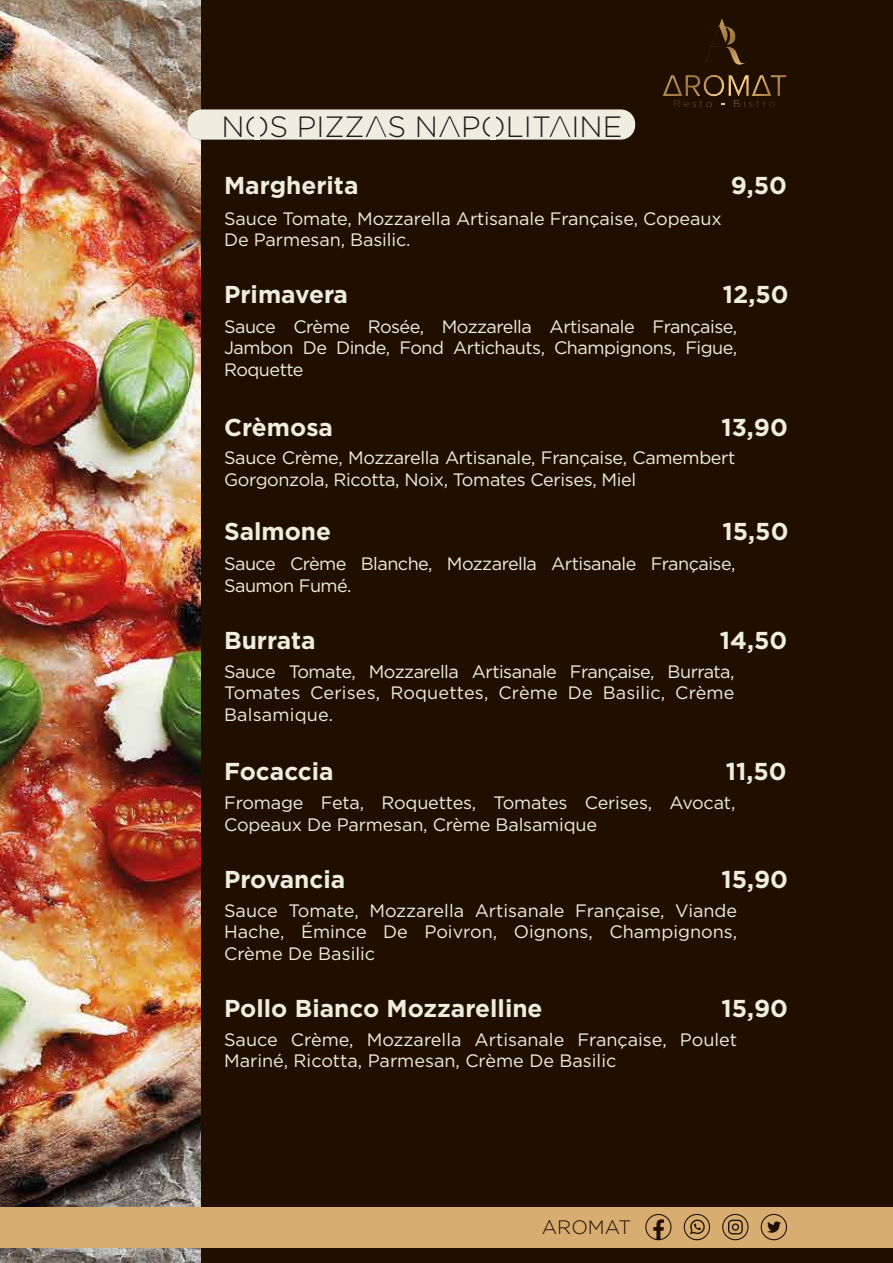
<style>
.page{position:relative;width:893px;height:1263px;background:#fff}
.page>*{position:absolute;margin:0;border:0;box-sizing:border-box;transform-origin:0 0}
.t1{font:300 29.4px "Gotham";color:#1d1d1b}
.t2{font:700 24.45px "Gotham";color:#eeede0}
.t3{font:300 19.5px "Gotham";color:#200f00}
.t4{font:18px/21.6px "Gotham";letter-spacing:-.01em;color:#eeede0}
.t5{font:18px/21.6px "Gotham";letter-spacing:-.03em;color:#eeede0}
</style>
<div class="page">
<div style="left:113px;top:0;width:780px;height:1263px;background:#200f00"></div>
<img style="left:0;top:0;width:200px;height:1263px">
<div style="left:0;top:1207px;width:893px;height:40px;background:#d8ad71"></div>
<svg style="left:645px;top:1214px;width:27px;height:26px"></svg>
<svg style="left:761px;top:1214px;width:26px;height:26px"></svg>
<svg style="left:684px;top:1214px;width:26px;height:26px"></svg>
<svg style="left:722px;top:1214px;width:27px;height:26px"></svg>
<svg style="left:663px;top:75px;width:124px;height:32px"></svg>
<svg style="left:705px;top:19px;width:42px;height:46px"></svg>
<div style="left:187px;top:109px;width:448px;height:31px;background:#eeede0;border-radius:14px"></div>
<h1 class="t1" style="left:221px;top:111px;width:402px">NOS PIZZAS NAPOLITAINE</h1>
<h2 class="t2" style="left:224px;top:173px;width:136px">Margherita</h2>
<p class="t4" style="left:224px;top:208px;width:499px">Sauce Tomate, Mozzarella Artisanale Française, Copeaux<br>De Parmesan, Basilic.</p>
<h2 class="t2" style="left:731px;top:173px;width:58px">9,50</h2>
<h2 class="t2" style="left:224px;top:281px;width:125px">Primavera</h2>
<h2 class="t2" style="left:723px;top:281px;width:67px">12,50</h2>
<p class="t4" style="left:224px;top:316px;width:515px;text-align:justify">Sauce Crème Rosée, Mozzarella Artisanale Française, Jambon De Dinde, Fond Artichauts, Champignons, Figue, Roquette</p>
<h2 class="t2" style="left:224px;top:414px;width:110px">Crèmosa</h2>
<h2 class="t2" style="left:721px;top:414px;width:68px">13,90</h2>
<p class="t4" style="left:224px;top:447px;width:513px">Sauce Crème, Mozzarella Artisanale, Française, Camembert<br>Gorgonzola, Ricotta, Noix, Tomates Cerises, Miel</p>
<h2 class="t2" style="left:224px;top:519px;width:109px">Salmone</h2>
<h2 class="t2" style="left:723px;top:519px;width:67px">15,50</h2>
<p class="t5" style="left:224px;top:553px;width:513px">Sauce Crème Blanche, Mozzarella Artisanale Française,<br>Saumon Fumé.</p>
<h2 class="t2" style="left:224px;top:628px;width:93px">Burrata</h2>
<h2 class="t2" style="left:720px;top:628px;width:69px">14,50</h2>
<p class="t4" style="left:224px;top:661px;width:512px;text-align:justify">Sauce Tomate, Mozzarella Artisanale Française, Burrata, Tomates Cerises, Roquettes, Crème De Basilic, Crème Balsamique.</p>
<h2 class="t2" style="left:224px;top:759px;width:111px">Focaccia</h2>
<h2 class="t2" style="left:726px;top:759px;width:62px">11,50</h2>
<p class="t4" style="left:224px;top:792px;width:513px">Fromage Feta, Roquettes, Tomates Cerises, Avocat,<br>Copeaux De Parmesan, Crème Balsamique</p>
<h2 class="t2" style="left:224px;top:867px;width:123px">Provancia</h2>
<h2 class="t2" style="left:721px;top:867px;width:68px">15,90</h2>
<p class="t4" style="left:224px;top:900px;width:515px;text-align:justify">Sauce Tomate, Mozzarella Artisanale Française, Viande Hache, Émince De Poivron, Oignons, Champignons, Crème De Basilic</p>
<h2 class="t2" style="left:224px;top:996px;width:320px">Pollo Bianco Mozzarelline</h2>
<h2 class="t2" style="left:721px;top:996px;width:68px">15,90</h2>
<p class="t4" style="left:224px;top:1029px;width:515px">Sauce Crème, Mozzarella Artisanale Française, Poulet<br>Mariné, Ricotta, Parmesan, Crème De Basilic</p>
<p class="t3" style="left:542px;top:1217px;width:91px">AROMAT</p>
</div>
